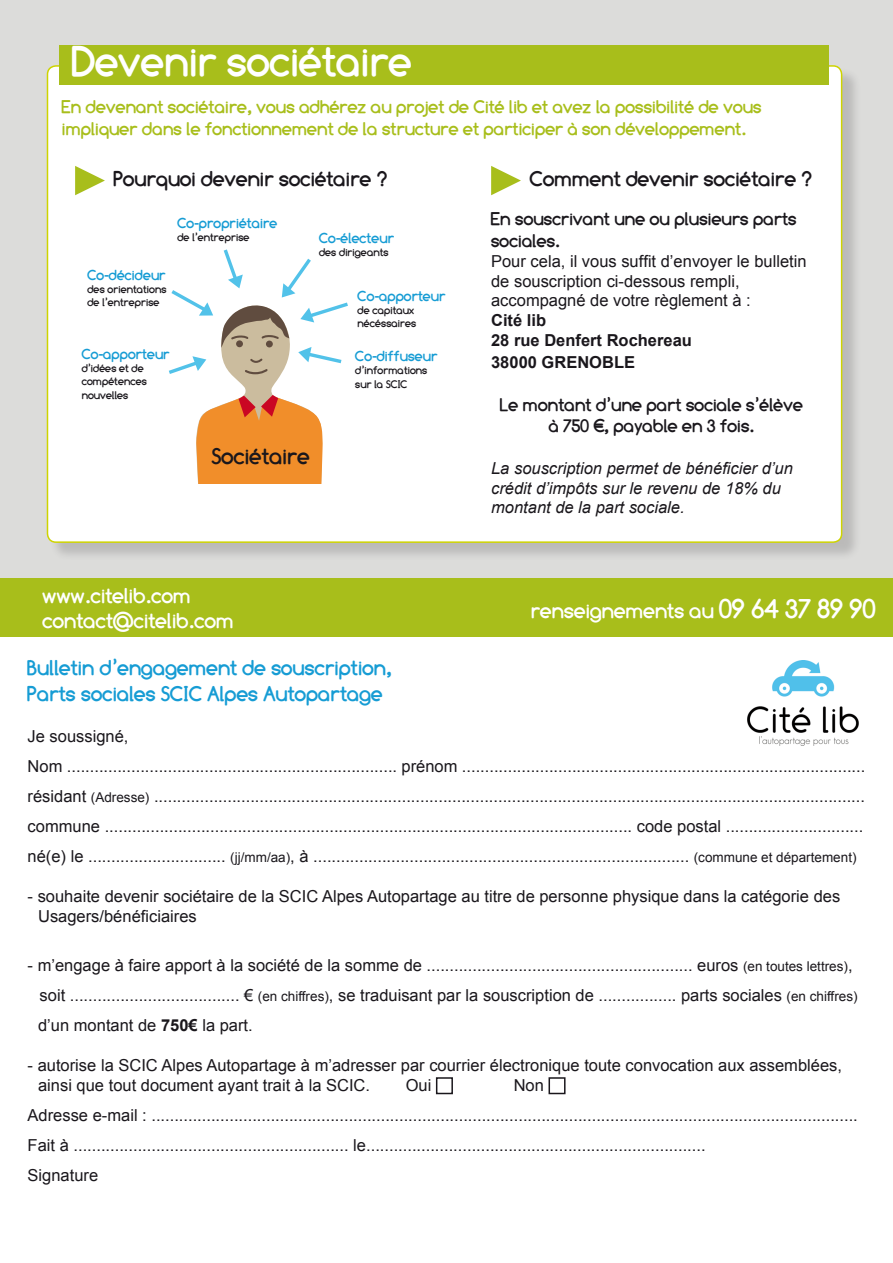
<style>
.page{position:relative;width:893px;height:1263px;background:#fff}
.page>*{position:absolute;margin:0;border:0;box-sizing:border-box;transform-origin:0 0}
.t1{font:700 42px "Comfortaa";color:#fff}
.t2{font:700 22.5px "Comfortaa";color:#1a171c}
.t3{font:700 21px/25.2px "Comfortaa";color:#169cd4}
.t4{font:700 21px/25.2px "Comfortaa";color:#fff}
.t5{font:700 21px "Comfortaa";color:#1a171c}
.t6{font:700 18px/21.6px "Comfortaa";color:#a8be1b}
.t7{font:700 18px/21.6px "Comfortaa";color:#1a171c}
.t8{font:16.5px/30px "Arial";color:#1a171c}
.t9{font:italic 16.5px/19.8px "Arial";color:#1a171c}
.t10{font:700 16.5px/19.8px "Arial";color:#1a171c}
.t11{font:700 14.25px "Comfortaa";color:#169cd4}
.t12{font:700 10.95px/13px "Comfortaa";color:#1a171c}
.s1{font-size:27px}
.s2{font-size:13.5px}
.s3{font-weight:700}
</style>
<div class="page">
<div style="left:0;top:0;width:893px;height:608px;background:#dcdcda"></div>
<div style="left:0;top:578px;width:893px;height:59px;background:#a8be1b"></div>
<div style="left:49px;top:67px;width:812px;height:495px;background:#1a171c;opacity:.17"></div>
<div style="left:47px;top:66px;width:795px;height:476px;background:#fff;border-radius:9px"></div>
<div style="left:59px;top:45px;width:769px;height:40px;background:#a8be1b"></div>
<svg style="left:75px;top:166px;width:30px;height:29px"></svg>
<svg style="left:491px;top:166px;width:30px;height:29px"></svg>
<svg style="left:169px;top:249px;width:179px;height:235px"></svg>
<div style="left:436px;top:1077px;width:17px;height:17px;border:2px solid #1a171c"></div>
<div style="left:548px;top:1077px;width:17px;height:17px;border:2px solid #1a171c"></div>
<img style="left:747px;top:660px;width:112px;height:85px">
<h1 class="t1" style="left:72px;top:37px;width:341px">Devenir sociétaire</h1>
<p class="t6" style="left:62px;top:96px;width:701px">En devenant sociétaire, vous adhérez au projet de Cité lib et avez la possibilité de vous impliquer dans le fonctionnement de la structure et participer à son développement.</p>
<p class="t5" style="left:114px;top:167px;width:274px">Pourquoi devenir sociétaire ?</p>
<p class="t5" style="left:530px;top:167px;width:283px">Comment devenir sociétaire ?</p>
<p class="t11" style="left:177px;top:215px;width:102px">Co-propriétaire</p>
<p class="t12" style="left:177px;top:231px;width:74px">de l’entreprise</p>
<p class="t11" style="left:319px;top:230px;width:77px">Co-électeur</p>
<p class="t12" style="left:319px;top:246px;width:71px">des dirigeants</p>
<p class="t11" style="left:87px;top:267px;width:80px">Co-décideur</p>
<p class="t12" style="left:87px;top:283px;width:81px">des orientations de l’entreprise</p>
<p class="t11" style="left:82px;top:346px;width:90px">Co-apporteur</p>
<p class="t12" style="left:82px;top:362px;width:67px">d’idées et de compétences nouvelles</p>
<h2 class="t2" style="left:212px;top:443px;width:99px">Sociétaire</h2>
<p class="t11" style="left:358px;top:288px;width:90px">Co-apporteur</p>
<p class="t12" style="left:358px;top:303px;width:60px">de capitaux nécéssaires</p>
<p class="t11" style="left:355px;top:348px;width:84px">Co-diffuseur</p>
<p class="t12" style="left:355px;top:364px;width:74px">d’informations sur la SCIC</p>
<p class="t7" style="left:491px;top:208px;width:307px">En souscrivant une ou plusieurs parts sociales.</p>
<p class="t8" style="left:491px;top:251px;width:317px;line-height:19.8px">Pour cela, il vous suffit d’envoyer le bulletin de souscription ci-dessous rempli, accompagné de votre règlement à :</p>
<p class="t10" style="left:491px;top:311px;width:202px">Cité lib<br>28 rue Denfert Rochereau</p>
<p class="t10" style="left:491px;top:352px;width:145px">38000 GRENOBLE</p>
<p class="t7" style="left:500px;top:394px;width:304px;text-align:center">Le montant d’une part sociale s’élève à 750 €, payable en 3 fois.</p>
<p class="t9" style="left:491px;top:458px;width:303px">La souscription permet de bénéficier d’un crédit d’impôts sur le revenu de 18% du montant de la part sociale.</p>
<p class="t4" style="left:43px;top:583px;width:193px">www.citelib.com contact@citelib.com</p>
<p class="t4" style="left:531px;top:598px;width:346px">renseignements au <span class="s1">09 64 37 89 90</span></p>
<p class="t3" style="left:28px;top:656px;width:366px">Bulletin d’engagement de souscription,<br>Parts sociales SCIC Alpes Autopartage</p>
<p class="t8" style="left:28px;top:721px;width:839px">Je soussigné,<br>Nom ........................................................................ prénom ........................................................................................ résidant <span class="s2">(Adresse)</span> ........................................................................................................................................................... commune ................................................................................................................... code postal .............................. né(e) le .............................. <span class="s2">(jj/mm/aa)</span>, à .................................................................................. <span class="s2">(commune et département)</span></p>
<p class="t8" style="left:38px;top:886px;width:804px;line-height:19.8px;text-indent:-10px">- souhaite devenir sociétaire de la SCIC Alpes Autopartage au titre de personne physique dans la catégorie des<br>Usagers/bénéficiaires</p>
<p class="t8" style="left:38px;top:951px;width:821px;text-indent:-10px">- m’engage à faire apport à la société de la somme de .......................................................... euros <span class="s2">(en toutes lettres)</span>, soit ..................................... € <span class="s2">(en chiffres)</span>, se traduisant par la souscription de ................. parts sociales <span class="s2">(en chiffres) </span>d’un montant de <span class="s3">750€</span> la part.</p>
<p class="t8" style="left:38px;top:1055px;width:805px;line-height:20.2px;text-indent:-10px">- autorise la SCIC Alpes Autopartage à m’adresser par courrier électronique toute convocation aux assemblées, ainsi que tout document ayant trait à la SCIC.</p>
<p class="t8" style="left:406px;top:1071px;width:27px">Oui</p>
<p class="t8" style="left:28px;top:1070px;width:832px;text-indent:486px">Non<br>Adresse e-mail : ..........................................................................................................................................................<br>Fait à ............................................................ le..........................................................................<br>Signature</p>
</div>
